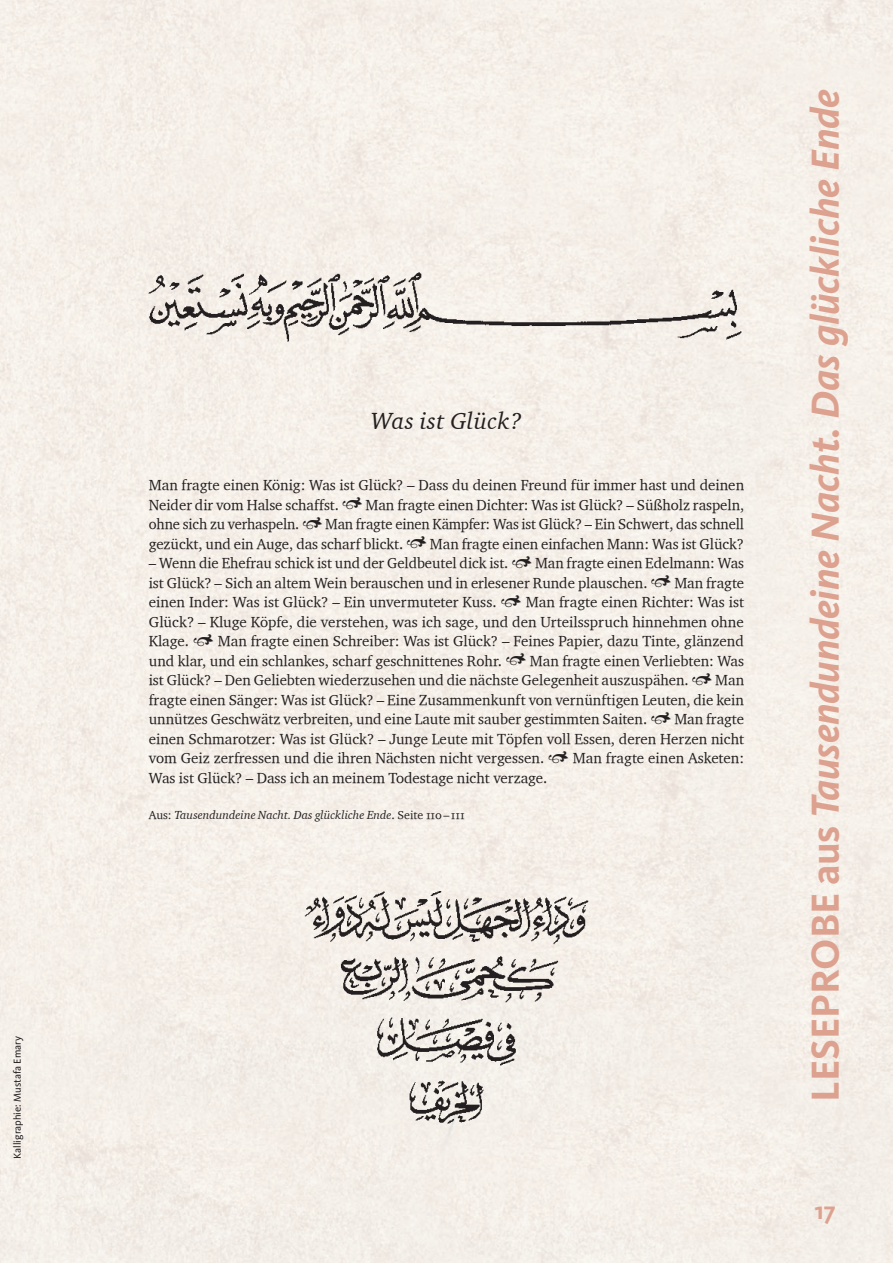
<style>
.page{position:relative;width:893px;height:1263px;background:#f5efe9}
.page>*{position:absolute;margin:0;border:0;box-sizing:border-box;transform-origin:0 0}
.t1{font:italic 700 40.5px "Kievit Pro";letter-spacing:-.005em;color:#dda28f}
.t2{font:700 25.5px "Kievit Pro";color:#dda28f}
.t3{font:24px "Charter OSITCTT Italic";letter-spacing:.02em;color:#231f20}
.t4{font:15px/19.5px "Charter OSITCTT";color:#231f20}
.t5{font:12px "Charter OSITCTT Italic";color:#231f20}
.t6{font:10.5px "Kievit Pro";color:#231f20}
.s1{font-family:"Charter OSITCTT"}
.s2{font-style:normal}
</style>
<div class="page">
<img style="left:148px;top:266px;width:597px;height:83px">
<img style="left:303px;top:892px;width:287px;height:234px">
<svg style="left:507px;top:653px;width:8px;height:12px"></svg>
<p class="t6" style="left:11px;top:1159px;width:124px;rotate:-90deg">Kalligraphie: Mustafa Emary</p>
<h3 class="t3" style="left:371px;top:406px;width:153px">Was ist Glück?</h3>
<p class="t4" style="left:149px;top:475px;width:597px">Man fragte einen König: Was ist Glück? – Dass du deinen Freund für immer hast und deinen<br>Neider dir vom Halse schaffst.</p>
<p class="t4" style="left:366px;top:494px;width:380px">Man fragte einen Dichter: Was ist Glück? – Süßholz raspeln,</p>
<p class="t4" style="left:149px;top:514px;width:597px;text-indent:176px">Man fragte einen Kämpfer: Was ist Glück? – Ein Schwert, das schnell gezückt, und ein Auge, das scharf blickt.</p>
<p class="t4" style="left:149px;top:514px;width:152px">ohne sich zu verhaspeln.</p>
<p class="t4" style="left:430px;top:533px;width:316px">Man fragte einen einfachen Mann: Was ist Glück?</p>
<p class="t4" style="left:149px;top:553px;width:361px">– Wenn die Ehefrau schick ist und der Geldbeutel dick ist.</p>
<p class="t4" style="left:149px;top:553px;width:597px;text-indent:386px">Man fragte einen Edelmann: Was ist Glück? – Sich an altem Wein berauschen und in erlesener Runde plauschen.</p>
<p class="t4" style="left:674px;top:572px;width:71px">Man fragte</p>
<p class="t4" style="left:149px;top:592px;width:597px;text-align:justify;text-indent:377px">Man fragte einen Richter: Was ist Glück? – Kluge Köpfe, die verstehen, was ich sage, und den Urteilsspruch hinnehmen ohne Klage.</p>
<p class="t4" style="left:149px;top:592px;width:349px">einen Inder: Was ist Glück? – Ein unvermuteter Kuss.</p>
<p class="t4" style="left:149px;top:631px;width:597px;text-indent:69px">Man fragte einen Schreiber: Was ist Glück? – Feines Papier, dazu Tinte, glänzend und klar, und ein schlankes, scharf geschnittenes Rohr.</p>
<p class="t4" style="left:149px;top:650px;width:597px;text-indent:381px">Man fragte einen Verliebten: Was ist Glück? – Den Geliebten wiederzusehen und die nächste Gelegenheit auszuspähen.</p>
<p class="t4" style="left:149px;top:670px;width:597px;text-align:justify;text-indent:566px">Man fragte einen Sänger: Was ist Glück? – Eine Zusammenkunft von vernünftigen Leuten, die kein unnützes Geschwätz verbreiten, und eine Laute mit sauber gestimmten Saiten.</p>
<p class="t4" style="left:149px;top:709px;width:597px;text-align:justify;text-indent:526px">Man fragte einen Schmarotzer: Was ist Glück? – Junge Leute mit Töpfen voll Essen, deren Herzen nicht vom Geiz zerfressen und die ihren Nächsten nicht vergessen.</p>
<p class="t4" style="left:573px;top:748px;width:173px">Man fragte einen Asketen:</p>
<p class="t4" style="left:149px;top:767px;width:400px">Was ist Glück? – Dass ich an meinem Todestage nicht verzage.</p>
<p class="t5" style="left:149px;top:807px;width:318px"><span class="s1">Aus:</span> Tausendundeine Nacht. Das glückliche Ende<span class="s1">. Seite 110–111</span></p>
<h1 class="t1" style="left:801px;top:1102px;width:1014px;rotate:-90deg"><span class="s2">LESEPROBE aus</span> Tausendundeine Nacht. Das glückliche Ende</h1>
<h2 class="t2" style="left:815px;top:1195px;width:23px">17</h2>
</div>
